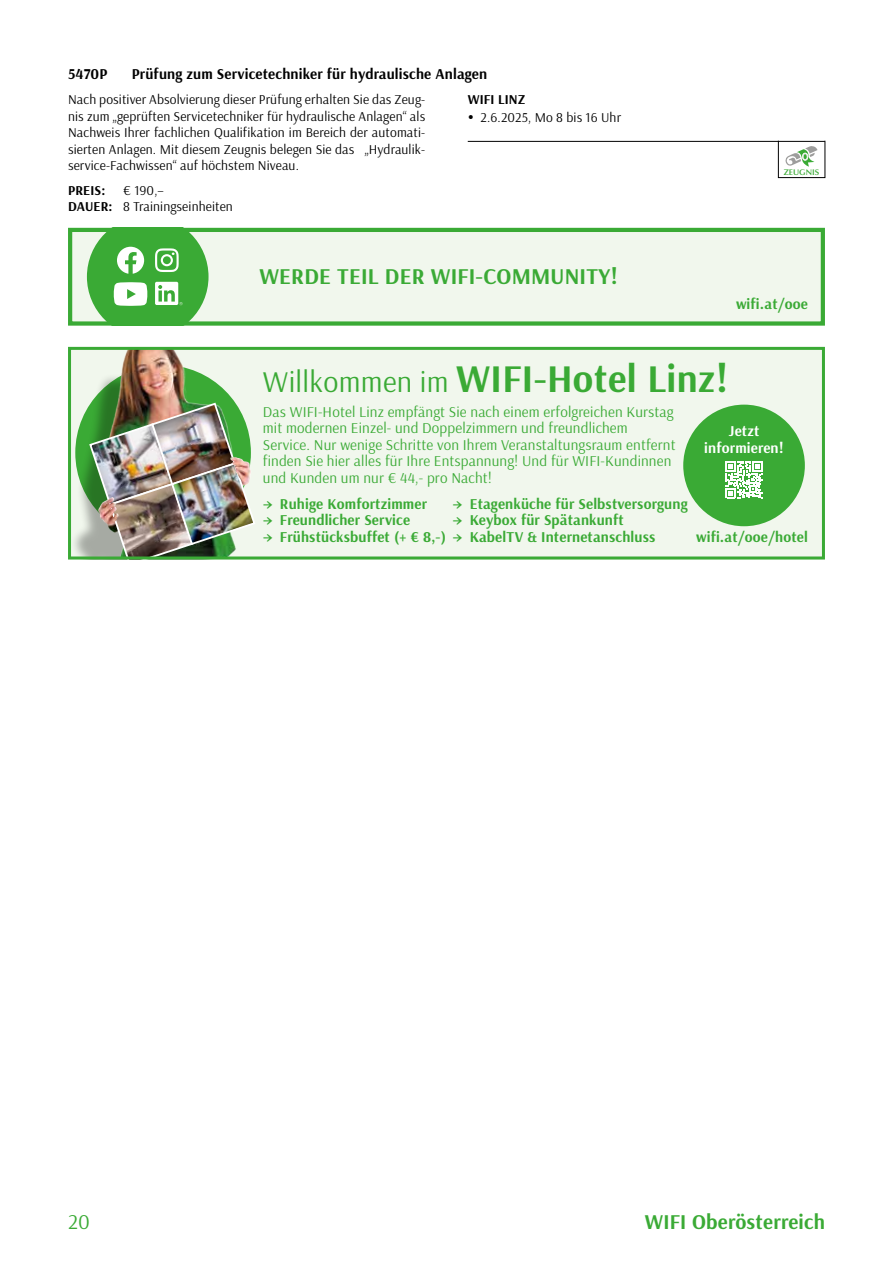
<style>
.page{position:relative;width:893px;height:1263px;background:#fff}
.page>*{position:absolute;margin:0;border:0;box-sizing:border-box;transform-origin:0 0}
.t1{font:700 39px "Arsenal";letter-spacing:.01em;color:#3aaa35}
.t2{font:700 22.5px "Arsenal";letter-spacing:.01em;color:#3aaa35}
.t3{font:700 21px "Arsenal";letter-spacing:.01em;color:#3aaa35}
.t4{font:21px "Arsenal";color:#3aaa35}
.t5{font:15px/16.5px "Arsenal";letter-spacing:.01em;color:#3aaa35}
.t6{font:700 15px "Arsenal";letter-spacing:.01em;color:#3aaa35}
.t7{font:700 15px "Arsenal";letter-spacing:.01em;color:#000}
.t8{font:700 15px/16.5px "Arsenal";letter-spacing:.01em;color:#fff;text-align:center}
.t9{font:13.5px/16.5px "Arsenal";letter-spacing:.01em;color:#000;text-align:justify}
.t10{font:700 13.5px "Arsenal";letter-spacing:.01em;color:#000}
.t11{font:600 8.25px "Optima LT Std";color:#3aaa35}
.s1{font-weight:700}
.s2{font-weight:400;font-size:30px}
</style>
<div class="page">
<div style="left:778px;top:141px;width:47px;height:37px;border:1px solid #000"></div>
<hr style="left:468px;top:141px;width:357px;height:1px;background:#000">
<svg style="left:785px;top:146px;width:32px;height:21px"></svg>
<div style="left:68px;top:228px;width:757px;height:98px;background:#f1f7ed"></div>
<div style="left:68px;top:228px;width:757px;height:98px;border:4px solid #3aaa35"></div>
<svg style="left:87px;top:228px;width:122px;height:98px;background:#68bd64"></svg>
<div style="left:68px;top:347px;width:757px;height:212px;background:#f1f7ed"></div>
<img style="left:74px;top:351px;width:160px;height:204px">
<img style="left:88px;top:401px;width:167px;height:154px">
<img style="left:99px;top:457px;width:151px;height:65px">
<div style="left:683px;top:405px;width:122px;height:121px;background:#3aaa35;border-radius:50%"></div>
<svg style="left:725px;top:461px;width:38px;height:37px"></svg>
<div style="left:68px;top:347px;width:757px;height:212px;border:3px solid #3aaa35"></div>
<p class="t7" style="left:68px;top:63px;width:41px">5470P</p>
<p class="t7" style="left:132px;top:63px;width:357px">Prüfung zum Servicetechniker für hydraulische Anlagen</p>
<p class="t9" style="left:68px;top:91px;width:359px">Nach positiver Absolvierung dieser Prüfung erhalten Sie das Zeug&shy;nis zum „geprüften Servicetechniker für hydraulische Anlagen“ als Nachweis Ihrer fachlichen Qualifikation im Bereich der automati&shy;sierten Anlagen. Mit diesem Zeugnis belegen Sie das „Hydraulik&shy;service-Fachwissen“ auf höchstem Niveau.</p>
<p class="t10" style="left:68px;top:181px;width:39px">PREIS:</p>
<p class="t10" style="left:468px;top:90px;width:59px">WIFI LINZ</p>
<p class="t9" style="left:480px;top:109px;width:142px">2.6.2025, Mo 8 bis 16 Uhr</p>
<p class="t9" style="left:68px;top:182px;width:166px;text-indent:55px">€ 190,–<br><span class="s1">DAUER:</span> 8 Trainingseinheiten</p>
<h2 class="t2" style="left:259px;top:261px;width:360px">WERDE TEIL DER WIFI-COMMUNITY!</h2>
<p class="t11" style="left:784px;top:167px;width:37px">ZEUGNIS</p>
<p class="t6" style="left:736px;top:293px;width:73px">wifi.at/ooe</p>
<h1 class="t1" style="left:263px;top:352px;width:467px"><span class="s2">Willkommen im</span> WIFI-Hotel Linz!</h1>
<p class="t8" style="left:704px;top:423px;width:81px">Jetzt informieren!</p>
<p class="t5" style="left:263px;top:403px;width:414px">Das WIFI-Hotel Linz empfängt Sie nach einem erfolgreichen Kurstag mit modernen Einzel- und Doppelzimmern und freundlichem Service. Nur wenige Schritte von Ihrem Veranstaltungsraum entfernt finden Sie hier alles für Ihre Entspannung! Und für WIFI-Kundinnen und Kunden um nur € 44,- pro Nacht!</p>
<p class="t6" style="left:263px;top:493px;width:166px">→ Ruhige Komfortzimmer</p>
<p class="t6" style="left:263px;top:510px;width:149px">→ Freundlicher Service</p>
<p class="t6" style="left:263px;top:526px;width:394px">→ Frühstücksbuffet (+ € 8,-) → KabelTV &amp; Internetanschluss</p>
<p class="t6" style="left:453px;top:493px;width:236px">→ Etagenküche für Selbstversorgung</p>
<p class="t6" style="left:453px;top:510px;width:173px">→ Keybox für Spätankunft</p>
<p class="t6" style="left:696px;top:527px;width:113px">wifi.at/ooe/hotel</p>
<h3 class="t4" style="left:68px;top:1207px;width:23px">20</h3>
<h3 class="t3" style="left:645px;top:1207px;width:182px">WIFI Oberösterreich</h3>
</div>
